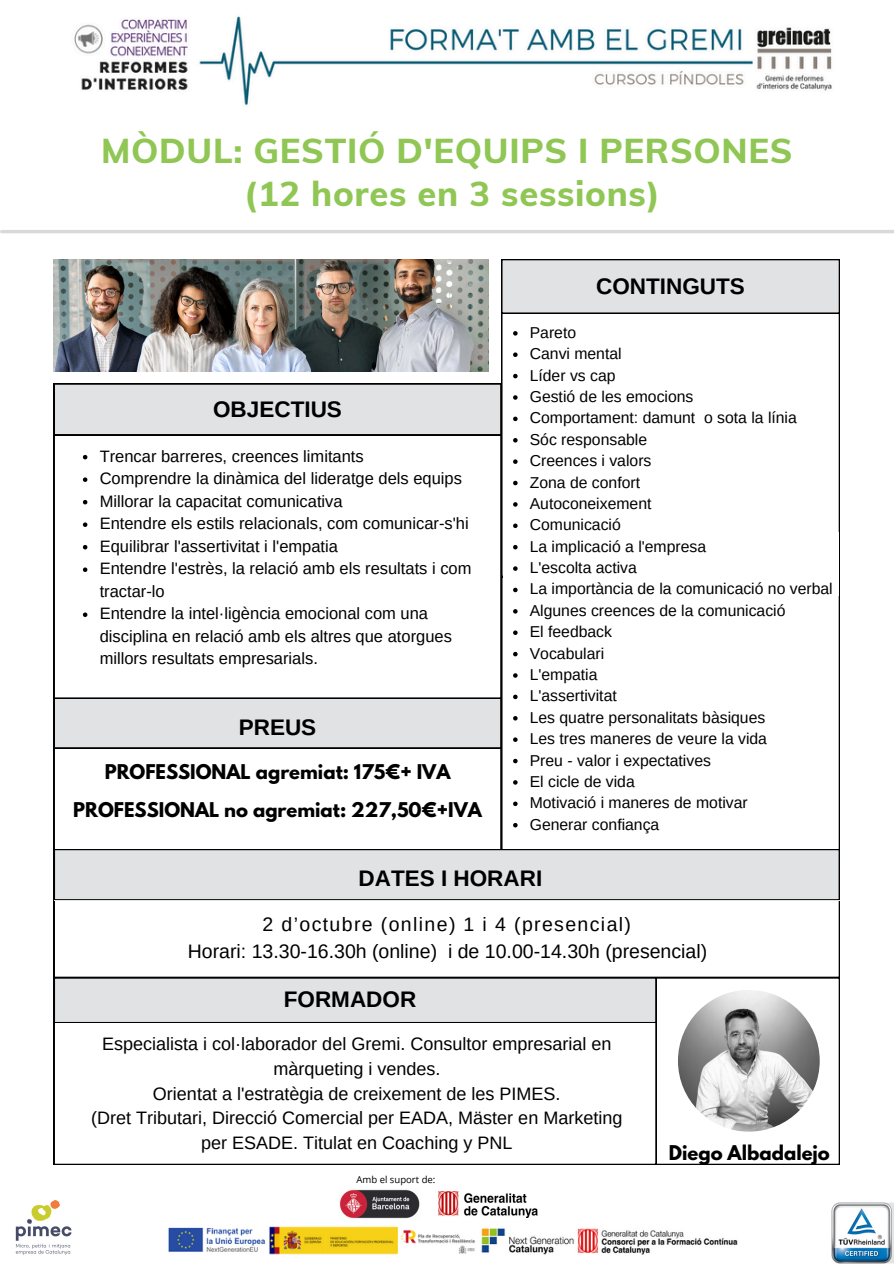
<style>
.page{position:relative;width:894px;height:1264px;background:#fff}
.page>*{position:absolute;margin:0;border:0;box-sizing:border-box;transform-origin:0 0}
.t1{font:800 34.5px/42.8px "Muli";letter-spacing:.02em;color:#8fc654;text-align:center}
.t2{font:700 22.5px "Arimo";color:#000}
.t3{font:19.5px "Arimo";color:#000}
.t4{font:19.5px "Arimo";letter-spacing:.07em;color:#000}
.t5{font:18px/24.8px "Arimo";color:#000;text-align:center}
.t6{font:700 18px "League Spartan";color:#000}
.t7{font:16.5px/22.5px "Arimo";color:#000}
.t8{font:15.75px "Arimo";color:#000}
.t9{font:9.6px "Open Sans";color:#000}
</style>
<div class="page">
<svg style="left:501px;top:577px;width:338px;height:272px"></svg>
<svg style="left:54px;top:748px;width:447px;height:101px"></svg>
<svg style="left:54px;top:900px;width:785px;height:77px"></svg>
<div style="left:54px;top:698px;width:447px;height:50px;background:#e1e2e4"></div>
<svg style="left:54px;top:977px;width:785px;height:187px"></svg>
<div style="left:54px;top:849px;width:785px;height:50px;background:#e1e2e4"></div>
<svg style="left:54px;top:435px;width:447px;height:263px"></svg>
<svg style="left:501px;top:313px;width:338px;height:263px"></svg>
<div style="left:54px;top:383px;width:447px;height:52px;background:#e1e2e4"></div>
<div style="left:501px;top:259px;width:338px;height:54px;background:#e1e2e4"></div>
<img style="left:74px;top:16px;width:758px;height:90px">
<hr style="left:2px;top:230px;width:891px;height:3px;background:#d9d9d9">
<img style="left:677px;top:989px;width:142px;height:142px;border-radius:50%">
<div style="left:503px;top:532px;width:335px;height:64px;background:#fff"></div>
<svg style="left:83px;top:455px;width:4px;height:4px"></svg>
<svg style="left:83px;top:477px;width:4px;height:5px"></svg>
<svg style="left:83px;top:500px;width:4px;height:4px"></svg>
<svg style="left:83px;top:522px;width:4px;height:5px"></svg>
<svg style="left:83px;top:545px;width:4px;height:4px"></svg>
<svg style="left:83px;top:567px;width:4px;height:5px"></svg>
<svg style="left:83px;top:612px;width:4px;height:5px"></svg>
<svg style="left:513px;top:331px;width:4px;height:4px"></svg>
<svg style="left:513px;top:352px;width:4px;height:5px"></svg>
<svg style="left:513px;top:374px;width:4px;height:4px"></svg>
<svg style="left:513px;top:395px;width:4px;height:5px"></svg>
<svg style="left:513px;top:416px;width:4px;height:5px"></svg>
<svg style="left:513px;top:438px;width:4px;height:4px"></svg>
<svg style="left:513px;top:459px;width:4px;height:5px"></svg>
<svg style="left:513px;top:481px;width:4px;height:4px"></svg>
<svg style="left:513px;top:502px;width:4px;height:4px"></svg>
<svg style="left:513px;top:523px;width:4px;height:5px"></svg>
<svg style="left:513px;top:545px;width:4px;height:4px"></svg>
<svg style="left:513px;top:566px;width:4px;height:5px"></svg>
<svg style="left:513px;top:587px;width:4px;height:5px"></svg>
<svg style="left:513px;top:609px;width:4px;height:4px"></svg>
<svg style="left:513px;top:630px;width:4px;height:5px"></svg>
<svg style="left:513px;top:652px;width:4px;height:4px"></svg>
<svg style="left:513px;top:673px;width:4px;height:4px"></svg>
<svg style="left:513px;top:694px;width:4px;height:5px"></svg>
<svg style="left:513px;top:716px;width:4px;height:4px"></svg>
<svg style="left:513px;top:737px;width:4px;height:5px"></svg>
<svg style="left:513px;top:758px;width:4px;height:5px"></svg>
<svg style="left:513px;top:780px;width:4px;height:4px"></svg>
<svg style="left:513px;top:801px;width:4px;height:5px"></svg>
<svg style="left:513px;top:823px;width:4px;height:4px"></svg>
<img style="left:15px;top:1200px;width:57px;height:55px">
<img style="left:831px;top:1202px;width:62px;height:61px">
<img style="left:54px;top:259px;width:434px;height:113px">
<img style="left:168px;top:1226px;width:569px;height:28px">
<img style="left:339px;top:1189px;width:81px;height:30px">
<img style="left:438px;top:1191px;width:99px;height:26px">
<h2 class="t1" style="left:101px;top:129px;width:692px">MÒDUL: GESTIÓ D'EQUIPS I PERSONES (12 hores en 3 sessions)</h2>
<p class="t2" style="left:213px;top:397px;width:130px">OBJECTIUS</p>
<p class="t7" style="left:100px;top:444px;width:265px">Trencar barreres, creences limitants</p>
<p class="t7" style="left:100px;top:467px;width:364px">Comprendre la dinàmica del lideratge dels equips</p>
<p class="t7" style="left:100px;top:489px;width:244px">Millorar la capacitat comunicativa</p>
<p class="t7" style="left:100px;top:512px;width:370px">Entendre els estils relacionals, com comunicar-s'hi</p>
<p class="t7" style="left:100px;top:534px;width:240px">Equilibrar l'assertivitat i l'empatia</p>
<p class="t7" style="left:100px;top:557px;width:373px">Entendre l'estrès, la relació amb els resultats i com tractar-lo</p>
<p class="t7" style="left:100px;top:602px;width:353px">Entendre la intel·ligència emocional com una disciplina en relació amb els altres que atorgues millors resultats empresarials.</p>
<h2 class="t2" style="left:239px;top:714px;width:79px">PREUS</h2>
<p class="t6" style="left:105px;top:762px;width:347px">PROFESSIONAL agremiat: 175€+ IVA</p>
<p class="t6" style="left:73px;top:800px;width:410px">PROFESSIONAL no agremiat: 227,50€+IVA</p>
<p class="t2" style="left:596px;top:274px;width:150px">CONTINGUTS</p>
<p class="t8" style="left:529px;top:323px;width:48px">Pareto</p>
<p class="t8" style="left:529px;top:345px;width:93px">Canvi mental</p>
<p class="t8" style="left:529px;top:366px;width:87px">Líder vs cap</p>
<p class="t8" style="left:529px;top:388px;width:165px">Gestió de les emocions</p>
<p class="t8" style="left:529px;top:409px;width:268px">Comportament: damunt o sota la línia</p>
<p class="t8" style="left:529px;top:430px;width:119px">Sóc responsable</p>
<p class="t8" style="left:529px;top:452px;width:123px">Creences i valors</p>
<p class="t8" style="left:529px;top:473px;width:112px">Zona de confort</p>
<p class="t8" style="left:529px;top:494px;width:123px">Autoconeixement</p>
<p class="t8" style="left:529px;top:516px;width:93px">Comunicació</p>
<p class="t8" style="left:529px;top:537px;width:178px">La implicació a l'empresa</p>
<p class="t8" style="left:529px;top:559px;width:109px">L'escolta activa</p>
<p class="t8" style="left:529px;top:580px;width:304px">La importància de la comunicació no verbal</p>
<h2 class="t8" style="left:529px;top:601px;width:257px">Algunes creences de la comunicació</h2>
<p class="t8" style="left:529px;top:623px;width:84px">El feedback</p>
<p class="t8" style="left:529px;top:644px;width:76px">Vocabulari</p>
<p class="t8" style="left:529px;top:665px;width:69px">L'empatia</p>
<p class="t8" style="left:529px;top:687px;width:88px">L'assertivitat</p>
<p class="t8" style="left:529px;top:708px;width:237px">Les quatre personalitats bàsiques</p>
<p class="t8" style="left:529px;top:730px;width:239px">Les tres maneres de veure la vida</p>
<p class="t8" style="left:529px;top:751px;width:183px">Preu - valor i expectatives</p>
<h2 class="t8" style="left:529px;top:772px;width:106px">El cicle de vida</h2>
<h3 class="t8" style="left:529px;top:794px;width:219px">Motivació i maneres de motivar</h3>
<h3 class="t8" style="left:529px;top:815px;width:131px">Generar confiança</h3>
<p class="t2" style="left:358px;top:865px;width:185px">DATES I HORARI</p>
<h2 class="t4" style="left:262px;top:913px;width:370px">2 d’octubre (online) 1 i 4 (presencial)</h2>
<h4 class="t3" style="left:188px;top:940px;width:521px">Horari: 13.30-16.30h (online) i de 10.00-14.30h (presencial)</h4>
<p class="t2" style="left:284px;top:986px;width:134px">FORMADOR</p>
<p class="t5" style="left:91px;top:1031px;width:532px">Especialista i col·laborador del Gremi. Consultor empresarial en màrqueting i vendes.<br>Orientat a l'estratègia de creixement de les PIMES.<br>(Dret Tributari, Direcció Comercial per EADA, Mäster en Marketing per ESADE. Titulat en Coaching y PNL</p>
<p class="t9" style="left:356px;top:1172px;width:80px">Amb el suport de:</p>
<h3 class="t6" style="left:668px;top:1143px;width:162px">Diego Albadalejo</h3>
</div>
